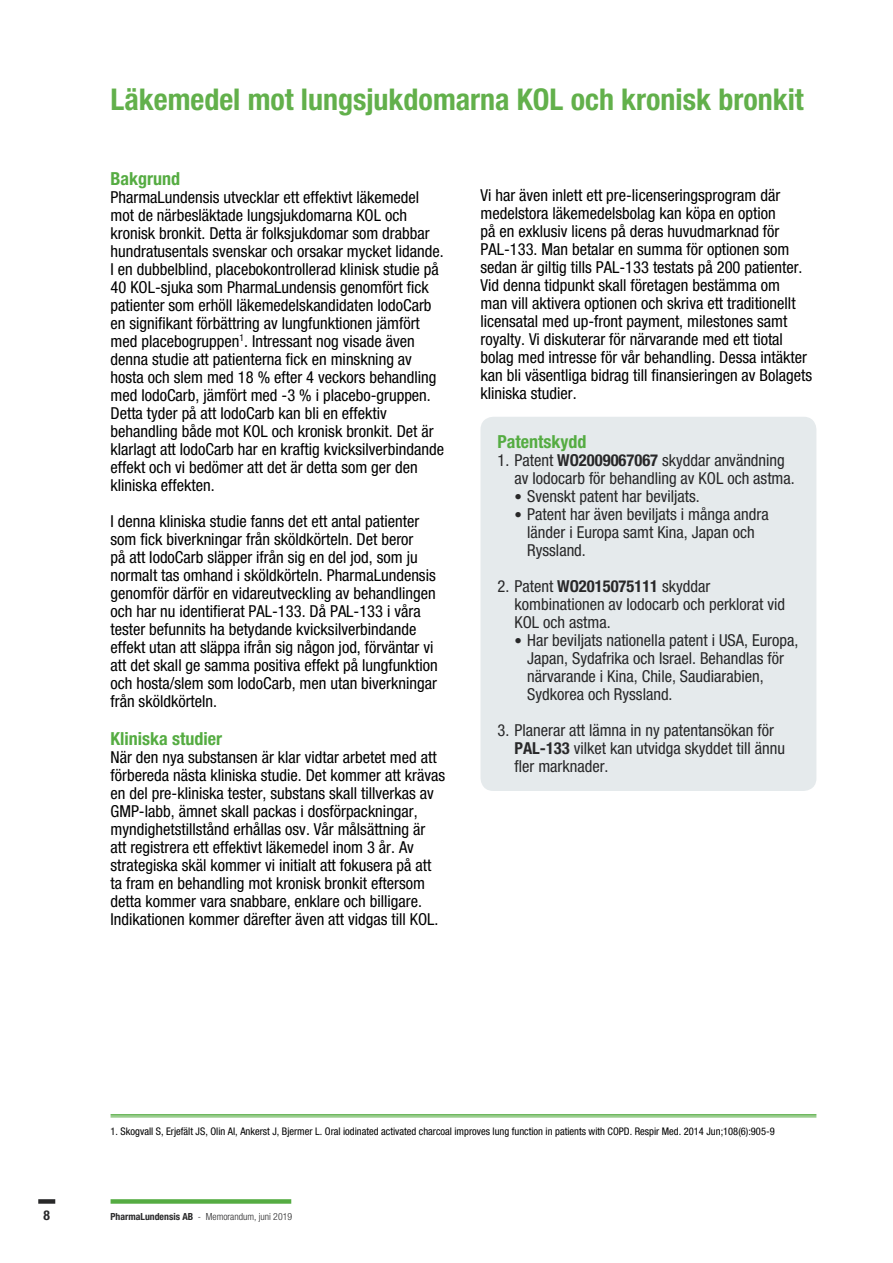
<style>
.page{position:relative;width:893px;height:1263px;background:#fff}
.page>*{position:absolute;margin:0;border:0;box-sizing:border-box;transform-origin:0 0}
.Huvudrubrik{font:700 condensed 30px "Helvetica Neue";color:#62b04b}
.Huvudrubrik-2{font:700 condensed 18px "Helvetica Neue";color:#55ac42}
.Huvudrubrik-3{font:condensed 16.5px/18px "Helvetica Neue";color:#000}
.t1{font:condensed 16.5px/18px "Helvetica Neue";color:#282829}
.t2{font:700 condensed 13.5px "Helvetica Neue";color:#282829}
.Huvudrubrik-4{font:condensed 10.5px "Helvetica Neue";color:#000}
.t3{font:300 condensed 9.75px "Helvetica Neue";color:#282829}
.s1{font-weight:700}
.s2{font-weight:300;font-size:15px}
</style>
<div class="page">
<div style="left:111px;top:1199px;width:180px;height:5px;background:#55ac42"></div>
<div style="left:38px;top:1199px;width:17px;height:5px;background:#282829"></div>
<div style="left:480px;top:417px;width:336px;height:374px;background:#e5eaec;border-radius:13px"></div>
<hr style="left:111px;top:1114px;width:705px;height:2px;background:#55ac42">
<hr style="left:111px;top:1117px;width:705px;height:1px;background:#55ac42">
<p class="Huvudrubrik" style="left:111px;top:81px;width:695px">Läkemedel mot lungsjukdomarna KOL och kronisk bronkit</p>
<p class="Huvudrubrik-2" style="left:111px;top:167px;width:71px">Bakgrund</p>
<p class="Huvudrubrik-3" style="left:111px;top:188px;width:335px">PharmaLundensis utvecklar ett effektivt läkemedel mot de närbesläktade lungsjukdomarna KOL och kronisk bronkit. Detta är folksjukdomar som drabbar hundratusentals svenskar och orsakar mycket lidande.<br>I en dubbelblind, placebokontrollerad klinisk studie på 40 KOL-sjuka som PharmaLundensis genomfört fick patienter som erhöll läkemedelskandidaten IodoCarb en signifikant förbättring av lungfunktionen jämfört med placebogruppen<sup>1</sup>. Intressant nog visade även denna studie att patienterna fick en minskning av hosta och slem med 18 % efter 4 veckors behandling med IodoCarb, jämfört med -3 % i placebo-gruppen.<br>Detta tyder på att IodoCarb kan bli en effektiv behandling både mot KOL och kronisk bronkit. Det är klarlagt att IodoCarb har en kraftig kvicksilverbindande effekt och vi bedömer att det är detta som ger den kliniska effekten.</p>
<p class="Huvudrubrik-3" style="left:111px;top:512px;width:329px">I denna kliniska studie fanns det ett antal patienter som fick biverkningar från sköldkörteln. Det beror<br>på att IodoCarb släpper ifrån sig en del jod, som ju normalt tas omhand i sköldkörteln. PharmaLundensis genomför därför en vidareutveckling av behandlingen och har nu identifierat PAL-133. Då PAL-133 i våra tester befunnits ha betydande kvicksilverbindande effekt utan att släppa ifrån sig någon jod, förväntar vi att det skall ge samma positiva effekt på lungfunktion och hosta/slem som IodoCarb, men utan biverkningar från sköldkörteln.</p>
<p class="Huvudrubrik-2" style="left:111px;top:727px;width:113px">Kliniska studier</p>
<p class="Huvudrubrik-3" style="left:111px;top:748px;width:336px">När den nya substansen är klar vidtar arbetet med att förbereda nästa kliniska studie. Det kommer att krävas en del pre-kliniska tester, substans skall tillverkas av GMP-labb, ämnet skall packas i dosförpackningar, myndighetstillstånd erhållas osv. Vår målsättning är att registrera ett effektivt läkemedel inom 3 år. Av strategiska skäl kommer vi initialt att fokusera på att ta fram en behandling mot kronisk bronkit eftersom detta kommer vara snabbare, enklare och billigare.<br>Indikationen kommer därefter även att vidgas till KOL.</p>
<p class="Huvudrubrik-3" style="left:480px;top:186px;width:333px">Vi har även inlett ett pre-licenseringsprogram där medelstora läkemedelsbolag kan köpa en option<br>på en exklusiv licens på deras huvudmarknad för PAL-133. Man betalar en summa för optionen som sedan är giltig tills PAL-133 testats på 200 patienter.<br>Vid denna tidpunkt skall företagen bestämma om<br>man vill aktivera optionen och skriva ett traditionellt licensatal med up-front payment, milestones samt royalty. Vi diskuterar för närvarande med ett tiotal bolag med intresse för vår behandling. Dessa intäkter kan bli väsentliga bidrag till finansieringen av Bolagets kliniska studier.</p>
<p class="Huvudrubrik-2" style="left:497px;top:431px;width:90px">Patentskydd</p>
<p class="t1" style="left:514px;top:451px;width:282px;text-indent:-17px">1. Patent <span class="s1">WO2009067067</span> skyddar användning av Iodocarb för behandling av KOL och astma.</p>
<p class="t1" style="left:514px;top:487px;width:187px"><span class="s2">•</span> Svenskt patent har beviljats.</p>
<p class="t1" style="left:527px;top:505px;width:243px;text-indent:-13px"><span class="s2">•</span> Patent har även beviljats i många andra länder i Europa samt Kina, Japan och<br>Ryssland.</p>
<p class="t1" style="left:514px;top:577px;width:272px;text-indent:-17px">2. Patent <span class="s1">WO2015075111</span> skyddar kombinationen av Iodocarb och perklorat vid<br>KOL och astma.</p>
<p class="t1" style="left:527px;top:631px;width:273px;text-indent:-13px"><span class="s2">•</span> Har beviljats nationella patent i USA, Europa, Japan, Sydafrika och Israel. Behandlas för närvarande i Kina, Chile, Saudiarabien, Sydkorea och Ryssland.</p>
<p class="t1" style="left:514px;top:721px;width:272px;text-indent:-17px">3. Planerar att lämna in ny patentansökan för<br><span class="s1">PAL-133</span> vilket kan utvidga skyddet till ännu fler marknader.</p>
<p class="Huvudrubrik-4" style="left:111px;top:1125px;width:666px">1. Skogvall S, Erjefält JS, Olin AI, Ankerst J, Bjermer L. Oral iodinated activated charcoal improves lung function in patients with COPD. Respir Med. 2014 Jun;108(6):905-9</p>
<p class="t2" style="left:44px;top:1207px;width:8px">8</p>
<p class="t3" style="left:111px;top:1211px;width:183px"><span class="s1">PharmaLundensis AB</span> - Memorandum, juni 2019</p>
</div>
